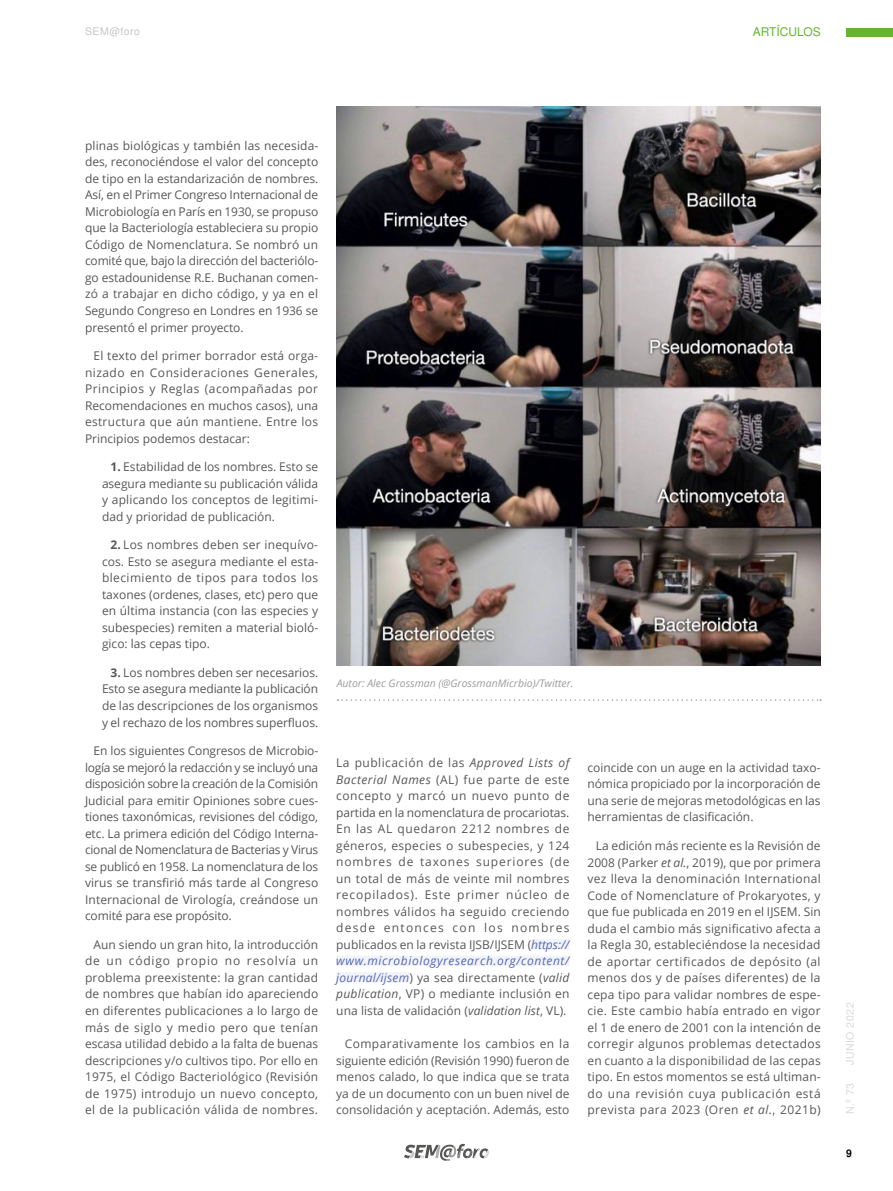
<style>
.page{position:relative;width:893px;height:1191px;background:#fff}
.page>*{position:absolute;margin:0;border:0;box-sizing:border-box;transform-origin:0 0}
.t1{font:12px/16.5px "Open Sans";color:#575756;text-align:justify}
.t2{font:12px "Nimbus San L";color:#65b32e}
.t3{font:italic 10.5px "Open Sans";color:#9d9d9c}
.t4{font:10.5px "Nimbus San L";letter-spacing:.05em;color:#dadada}
.t5{font:10.5px "Nimbus San L";letter-spacing:.05em;color:#c6c6c6}
.t6{font:700 10.5px "Nimbus San L";color:#000}
.s1{font-weight:700}
.s2{font-style:italic}
.s3{font-style:italic;color:#5669af}
</style>
<div class="page">
<div style="left:846px;top:28px;width:47px;height:9px;background:#65b32e"></div>
<svg style="left:404px;top:1143px;width:85px;height:18px"></svg>
<div style="left:531px;top:939px;width:38px;height:10px;background:#f2f4fb"></div>
<div style="left:336px;top:955px;width:233px;height:11px;background:#f2f4fb"></div>
<div style="left:336px;top:972px;width:73px;height:10px;background:#f2f4fb"></div>
<img style="left:336px;top:106px;width:485px;height:560px">
<svg style="left:337px;top:699px;width:484px;height:2px"></svg>
<p class="t5" style="left:85px;top:24px;width:57px">SEM@foro</p>
<p class="t2" style="left:753px;top:23px;width:69px">ARTÍCULOS</p>
<p class="t1" style="left:85px;top:137px;width:235px">plinas biológicas y también las necesida&shy;des, reconociéndose el valor del concepto de tipo en la estandarización de nombres.<br>Así, en el Primer Congreso Internacional de Microbiología en París en 1930, se propuso que la Bacteriología estableciera su propio Código de Nomenclatura. Se nombró un comité que, bajo la dirección del bacteriólo&shy;go estadounidense R.E. Buchanan comen&shy;zó a trabajar en dicho código, y ya en el Segundo Congreso en Londres en 1936 se presentó el primer proyecto.</p>
<p class="t1" style="left:85px;top:347px;width:235px;text-indent:9px">El texto del primer borrador está orga&shy;nizado en Consideraciones Generales, Principios y Reglas (acompañadas por Recomendaciones en muchos casos), una estructura que aún mantiene. Entre los Principios podemos destacar:</p>
<p class="t1" style="left:102px;top:458px;width:218px;text-indent:9px"><span class="s1">1.</span> Estabilidad de los nombres. Esto se asegura mediante su publicación válida y aplicando los conceptos de legitimi&shy;dad y prioridad de publicación.</p>
<p class="t1" style="left:102px;top:536px;width:218px;text-indent:9px"><span class="s1">2.</span> Los nombres deben ser inequívo&shy;cos. Esto se asegura mediante el esta&shy;blecimiento de tipos para todos los taxones (ordenes, clases, etc) pero que en última instancia (con las especies y subespecies) remiten a material bioló&shy;gico: las cepas tipo.</p>
<p class="t1" style="left:102px;top:664px;width:218px;text-indent:9px"><span class="s1">3.</span> Los nombres deben ser necesarios.<br>Esto se asegura mediante la publicación de las descripciones de los organismos y el rechazo de los nombres superfluos.</p>
<p class="t1" style="left:85px;top:742px;width:235px;text-indent:9px">En los siguientes Congresos de Microbio&shy;logía se mejoró la redacción y se incluyó una disposición sobre la creación de la Comisión Judicial para emitir Opiniones sobre cues&shy;tiones taxonómicas, revisiones del código, etc. La primera edición del Código Interna&shy;cional de Nomenclatura de Bacterias y Virus se publicó en 1958. La nomenclatura de los virus se transfirió más tarde al Congreso Internacional de Virología, creándose un comité para ese propósito.</p>
<p class="t1" style="left:85px;top:936px;width:235px;text-indent:9px">Aun siendo un gran hito, la introducción de un código propio no resolvía un problema preexistente: la gran cantidad de nombres que habían ido apareciendo en diferentes publicaciones a lo largo de más de siglo y medio pero que tenían escasa utilidad debido a la falta de buenas descripciones y/o cultivos tipo. Por ello en 1975, el Código Bacteriológico (Revisión de 1975) introdujo un nuevo concepto, el de la publicación válida de nombres.</p>
<p class="t3" style="left:337px;top:675px;width:238px">Autor: Alec Grossman (@GrossmanMicrbio)/Twitter.</p>
<p class="t1" style="left:336px;top:754px;width:235px">La publicación de las <span class="s2">Approved Lists of Bacterial Names</span> (AL) fue parte de este concepto y marcó un nuevo punto de partida en la nomenclatura de procariotas.<br>En las AL quedaron 2212 nombres de géneros, especies o subespecies, y 124 nombres de taxones superiores (de un total de más de veinte mil nombres recopilados). Este primer núcleo de nombres válidos ha seguido creciendo desde entonces con los nombres publicados en la revista IJSB/IJSEM (<span class="s3">https:// www.microbiologyresearch.org/content/ journal/ijsem</span>) ya sea directamente (<span class="s2">valid publication</span>, VP) o mediante inclusión en una lista de validación (<span class="s2">validation list</span>, VL).</p>
<p class="t1" style="left:336px;top:1035px;width:235px;text-indent:9px">Comparativamente los cambios en la siguiente edición (Revisión 1990) fueron de menos calado, lo que indica que se trata ya de un documento con un buen nivel de consolidación y aceptación. Además, esto</p>
<p class="t1" style="left:587px;top:758px;width:235px">coincide con un auge en la actividad taxo&shy;nómica propiciado por la incorporación de una serie de mejoras metodológicas en las herramientas de clasificación.</p>
<p class="t1" style="left:587px;top:837px;width:235px;text-indent:9px">La edición más reciente es la Revisión de 2008 (Parker <span class="s2">et al.</span>, 2019), que por primera vez lleva la denominación International Code of Nomenclature of Prokaryotes, y que fue publicada en 2019 en el IJSEM. Sin duda el cambio más significativo afecta a la Regla 30, estableciéndose la necesidad de aportar certificados de depósito (al menos dos y de países diferentes) de la cepa tipo para validar nombres de espe&shy;cie. Este cambio había entrado en vigor el 1 de enero de 2001 con la intención de corregir algunos problemas detectados en cuanto a la disponibilidad de las cepas tipo. En estos momentos se está ultiman&shy;do una revisión cuya publicación está prevista para 2023 (Oren <span class="s2">et al.</span>, 2021b)</p>
<p class="t4" style="left:843px;top:1065px;width:64px;rotate:-90deg">JUNIO 2022</p>
<p class="t4" style="left:843px;top:1114px;width:33px;rotate:-90deg">N.º 73</p>
<p class="t6" style="left:846px;top:1145px;width:7px">9</p>
</div>
